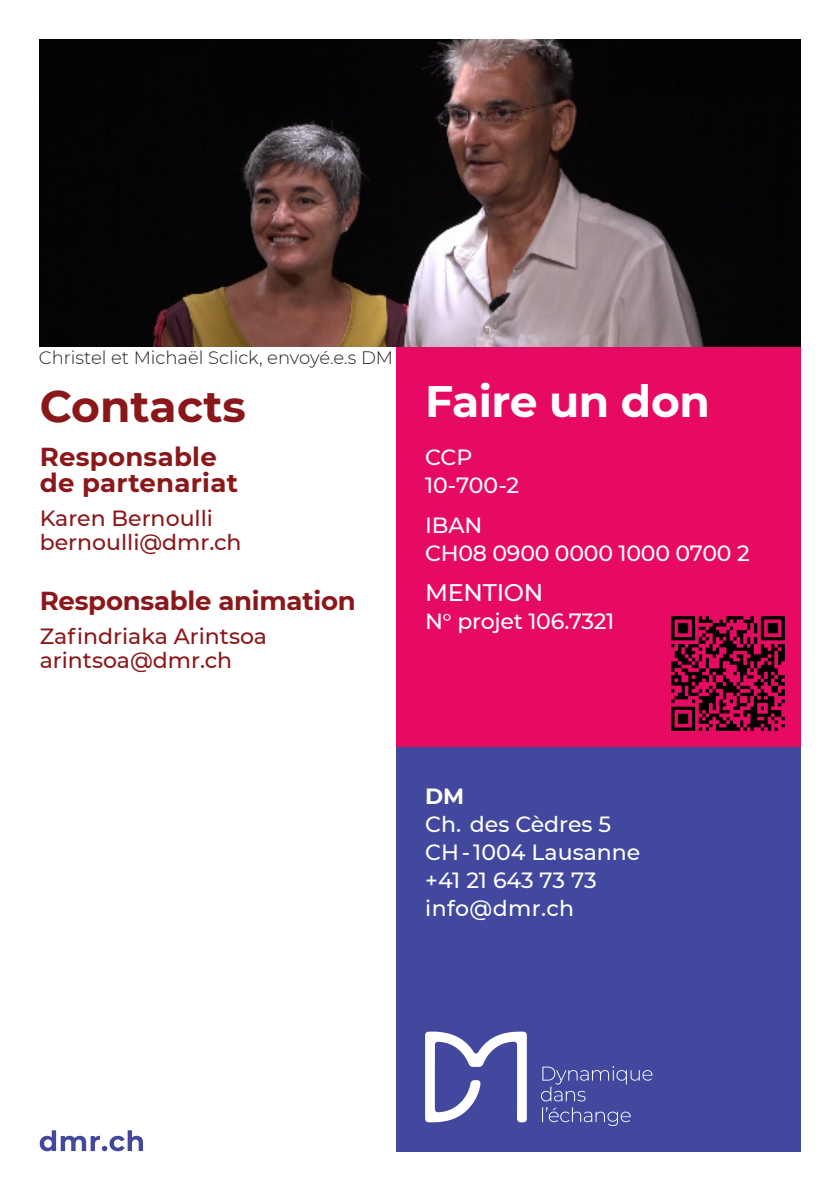
<style>
.page{position:relative;width:840px;height:1191px;background:#fff}
.page>*{position:absolute;margin:0;border:0;box-sizing:border-box;transform-origin:0 0}
.t1{font:700 44px "Montserrat";letter-spacing:-.01em;color:#fff}
.t2{font:700 44px "Montserrat";color:#8a181b}
.t3{font:700 26px "Montserrat";color:#8a181b}
.t4{font:500 24px "Montserrat";letter-spacing:-.01em;color:#fff}
.t5{font:500 22px "Montserrat";letter-spacing:-.01em;color:#fff}
.t6{font:500 22px "Montserrat";color:#8a181b}
.t7{font:500 22px "Montserrat";letter-spacing:.02em;color:#fff}
.t8{font:700 22px "Montserrat";color:#fff}
.t9{font:300 18px "Montserrat";color:#231f20}
</style>
<div class="page">
<div style="left:395px;top:346px;width:404px;height:406px;background:#e60a62"></div>
<div style="left:395px;top:747px;width:404px;height:404px;background:#41489e"></div>
<img style="left:671px;top:617px;width:113px;height:113px">
<svg style="left:425px;top:1031px;width:101px;height:91px"></svg>
<svg style="left:542px;top:1107px;width:88px;height:19px"></svg>
<svg style="left:541px;top:1066px;width:111px;height:35px"></svg>
<svg style="left:40px;top:1130px;width:103px;height:21px"></svg>
<img style="left:40px;top:40px;width:759px;height:306px">
<p class="t9" style="left:39px;top:345px;width:355px">Christel et Michaël Sclick, envoyé.e.s DM</p>
<p class="t2" style="left:40px;top:375px;width:208px">Contacts</p>
<p class="t3" style="left:40px;top:438px;width:178px">Responsable</p>
<p class="t3" style="left:40px;top:464px;width:200px">de partenariat</p>
<p class="t6" style="left:40px;top:503px;width:175px">Karen Bernoulli</p>
<p class="t6" style="left:40px;top:527px;width:203px">bernoulli@dmr.ch</p>
<p class="t3" style="left:40px;top:582px;width:317px">Responsable animation</p>
<p class="t6" style="left:40px;top:621px;width:229px">Zafindriaka Arintsoa</p>
<p class="t6" style="left:40px;top:645px;width:194px">arintsoa@dmr.ch</p>
<p class="t1" style="left:425px;top:370px;width:286px">Faire un don</p>
<p class="t5" style="left:425px;top:442px;width:49px">CCP</p>
<p class="t5" style="left:425px;top:470px;width:96px">10-700-2</p>
<p class="t5" style="left:425px;top:510px;width:59px">IBAN</p>
<p class="t5" style="left:425px;top:538px;width:326px">CH08 0900 0000 1000 0700 2</p>
<p class="t4" style="left:425px;top:576px;width:120px">MENTION</p>
<p class="t5" style="left:425px;top:606px;width:191px">N° projet 106.7321</p>
<p class="t8" style="left:425px;top:780px;width:41px">DM</p>
<p class="t5" style="left:425px;top:808px;width:187px">Ch. des Cèdres 5</p>
<p class="t5" style="left:425px;top:836px;width:217px">CH - 1004 Lausanne</p>
<p class="t5" style="left:425px;top:864px;width:173px">+41 21 643 73 73</p>
<p class="t7" style="left:425px;top:892px;width:151px">info@dmr.ch</p>
</div>
